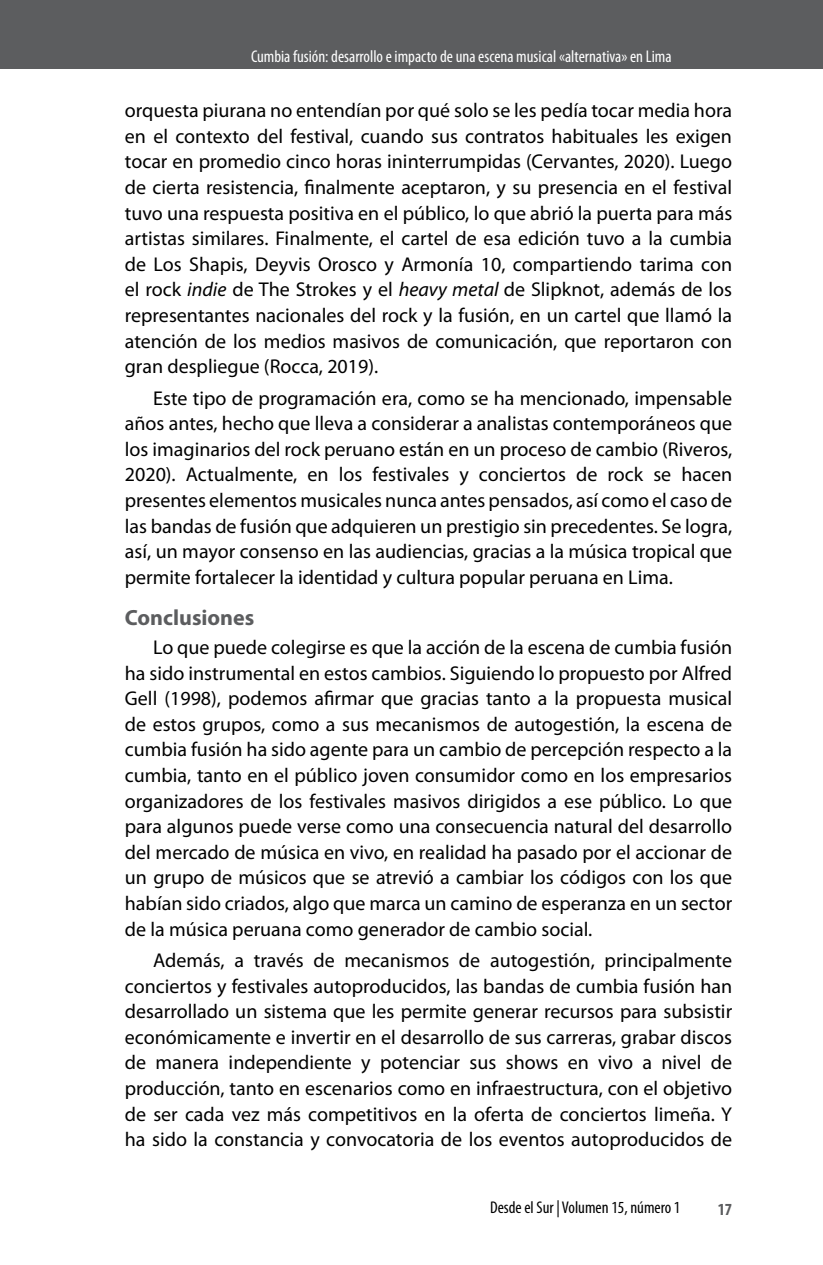
<style>
.page{position:relative;width:823px;height:1265px;background:#fff}
.page>*{position:absolute;margin:0;border:0;box-sizing:border-box;transform-origin:0 0}
.t1{font:700 22px "Myriad Pro";color:#5c5d5f}
.t2{font:20px/25.6px "Myriad Pro";color:#000;text-align:justify}
.t3{font:condensed 17px "Myriad Pro";color:#fff}
.t4{font:condensed 17px "Myriad Pro";color:#000}
.t5{font:700 condensed 17px "Myriad Pro";color:#5c5d5f}
.s1{font-style:italic}
</style>
<div class="page">
<div style="left:0;top:0;width:822px;height:68px;background:#5c5d5f"></div>
<p class="t3" style="left:251px;top:46px;width:422px">Cumbia fusión: desarrollo e impacto de una escena musical «alternativa» en Lima</p>
<p class="t2" style="left:125px;top:97px;width:608px">orquesta piurana no entendían por qué solo se les pedía tocar media hora en el contexto del festival, cuando sus contratos habituales les exigen tocar en promedio cinco horas ininterrumpidas (Cervantes, 2020). Luego de cierta resistencia, finalmente aceptaron, y su presencia en el festival tuvo una respuesta positiva en el público, lo que abrió la puerta para más artistas similares. Finalmente, el cartel de esa edición tuvo a la cumbia de Los Shapis, Deyvis Orosco y Armonía 10, compartiendo tarima con el rock <span class="s1">indie</span> de The Strokes y el <span class="s1">heavy metal</span> de Slipknot, además de los representantes nacionales del rock y la fusión, en un cartel que llamó la atención de los medios masivos de comunicación, que reportaron con gran despliegue (Rocca, 2019).</p>
<p class="t2" style="left:125px;top:384px;width:608px;text-indent:28px">Este tipo de programación era, como se ha mencionado, impensable años antes, hecho que lleva a considerar a analistas contemporáneos que los imaginarios del rock peruano están en un proceso de cambio (Riveros, 2020). Actualmente, en los festivales y conciertos de rock se hacen presentes elementos musicales nunca antes pensados, así como el caso de las bandas de fusión que adquieren un prestigio sin precedentes. Se logra, así, un mayor consenso en las audiencias, gracias a la música tropical que permite fortalecer la identidad y cultura popular peruana en Lima.</p>
<p class="t1" style="left:125px;top:603px;width:131px">Conclusiones</p>
<p class="t2" style="left:125px;top:634px;width:608px;text-indent:28px">Lo que puede colegirse es que la acción de la escena de cumbia fusión ha sido instrumental en estos cambios. Siguiendo lo propuesto por Alfred Gell (1998), podemos afirmar que gracias tanto a la propuesta musical de estos grupos, como a sus mecanismos de autogestión, la escena de cumbia fusión ha sido agente para un cambio de percepción respecto a la cumbia, tanto en el público joven consumidor como en los empresarios organizadores de los festivales masivos dirigidos a ese público. Lo que para algunos puede verse como una consecuencia natural del desarrollo del mercado de música en vivo, en realidad ha pasado por el accionar de un grupo de músicos que se atrevió a cambiar los códigos con los que habían sido criados, algo que marca un camino de esperanza en un sector de la música peruana como generador de cambio social.</p>
<p class="t2" style="left:125px;top:947px;width:608px;text-indent:28px">Además, a través de mecanismos de autogestión, principalmente conciertos y festivales autoproducidos, las bandas de cumbia fusión han desarrollado un sistema que les permite generar recursos para subsistir económicamente e invertir en el desarrollo de sus carreras, grabar discos de manera independiente y potenciar sus shows en vivo a nivel de producción, tanto en escenarios como en infraestructura, con el objetivo de ser cada vez más competitivos en la oferta de conciertos limeña. Y ha sido la constancia y convocatoria de los eventos autoproducidos de</p>
<p class="t4" style="left:489px;top:1196px;width:192px">Desde el Sur | Volumen 15, número 1</p>
<p class="t5" style="left:717px;top:1198px;width:16px">17</p>
</div>
